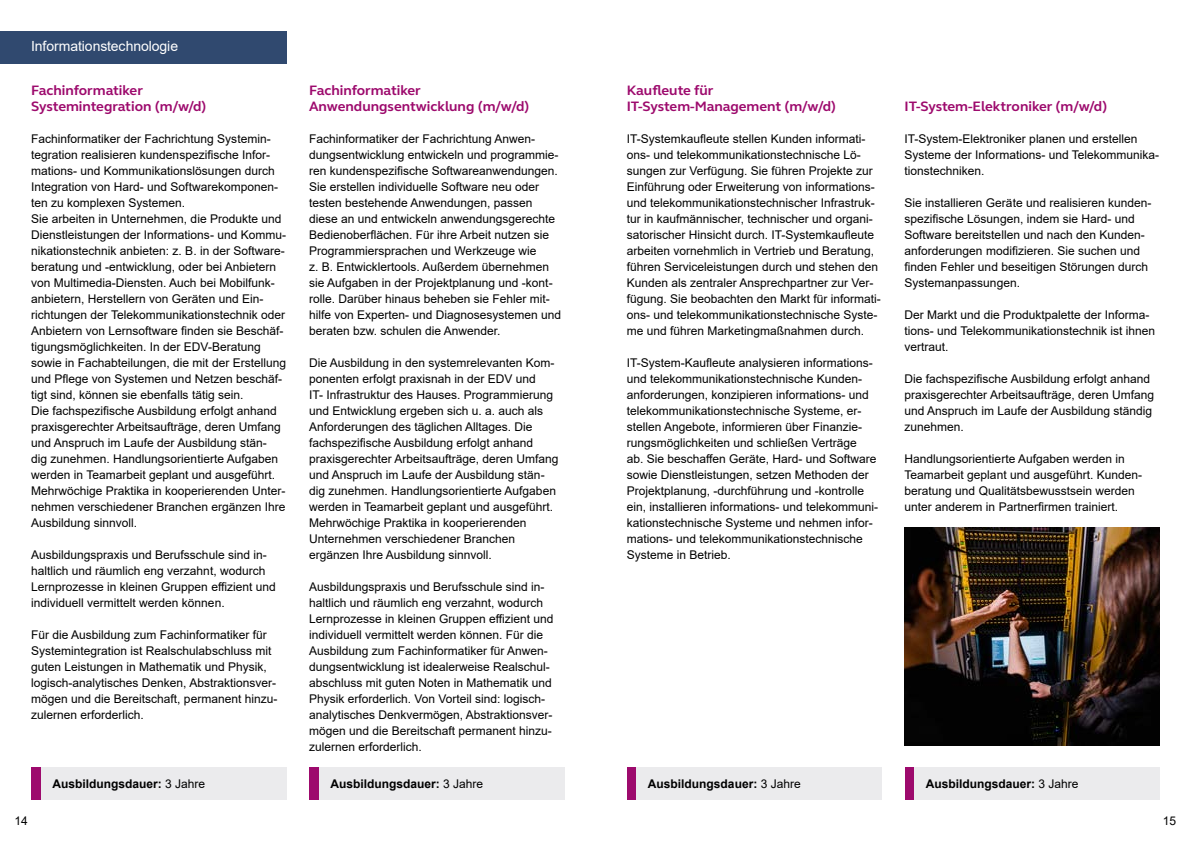
<style>
.page{position:relative;width:1191px;height:842px;background:#fff}
.page>*{position:absolute;margin:0;border:0;box-sizing:border-box;transform-origin:0 0}
.t1{font:700 14px/16px "FS Elliot";color:#9d0a6d}
.t2{font:14px "Arial";letter-spacing:-.005em;color:#fff}
.t3{font:12px/16px "Arial";color:#000}
.t4{font:700 12px "Arial";color:#000}
.s1{font-weight:400}
</style>
<div class="page">
<div style="left:0;top:31px;width:286px;height:32px;background:#30496f"></div>
<div style="left:31px;top:767px;width:10px;height:32px;background:#9d0a6d"></div>
<div style="left:41px;top:767px;width:245px;height:32px;background:#ebebed"></div>
<div style="left:309px;top:767px;width:10px;height:32px;background:#9d0a6d"></div>
<div style="left:319px;top:767px;width:245px;height:32px;background:#ebebed"></div>
<div style="left:904px;top:767px;width:10px;height:32px;background:#9d0a6d"></div>
<div style="left:914px;top:767px;width:245px;height:32px;background:#ebebed"></div>
<div style="left:626px;top:767px;width:10px;height:32px;background:#9d0a6d"></div>
<div style="left:636px;top:767px;width:246px;height:32px;background:#ebebed"></div>
<img style="left:904px;top:527px;width:255px;height:219px">
<p class="t2" style="left:31px;top:37px;width:148px">Informationstechnologie</p>
<p class="t1" style="left:31px;top:82px;width:177px">Fachinformatiker<br>Systemintegration (m/w/d)</p>
<p class="t3" style="left:31px;top:131px;width:256px">Fachinformatiker der Fachrichtung Systemin&shy;tegration realisieren kundenspezifische Infor&shy;mations- und Kommunikationslösungen durch Integration von Hard- und Softwarekomponen&shy;ten zu komplexen Systemen.<br>Sie arbeiten in Unternehmen, die Produkte und Dienstleistungen der Informations- und Kommu&shy;nikationstechnik anbieten: z. B. in der Software&shy;beratung und -entwicklung, oder bei Anbietern von Multimedia-Diensten. Auch bei Mobilfunk&shy;anbietern, Herstellern von Geräten und Ein&shy;richtungen der Telekommunikationstechnik oder Anbietern von Lernsoftware finden sie Beschäf&shy;tigungsmöglichkeiten. In der EDV-Beratung sowie in Fachabteilungen, die mit der Erstellung und Pflege von Systemen und Netzen beschäf&shy;tigt sind, können sie ebenfalls tätig sein.<br>Die fachspezifische Ausbildung erfolgt anhand praxisgerechter Arbeitsaufträge, deren Umfang und Anspruch im Laufe der Ausbildung stän-<br>dig zunehmen. Handlungsorientierte Aufgaben werden in Teamarbeit geplant und ausgeführt.<br>Mehrwöchige Praktika in kooperierenden Unter&shy;nehmen verschiedener Branchen ergänzen Ihre Ausbildung sinnvoll.</p>
<p class="t3" style="left:31px;top:547px;width:246px">Ausbildungspraxis und Berufsschule sind in&shy;haltlich und räumlich eng verzahnt, wodurch Lernprozesse in kleinen Gruppen effizient und individuell vermittelt werden können.</p>
<p class="t3" style="left:31px;top:627px;width:248px">Für die Ausbildung zum Fachinformatiker für Systemintegration ist Realschulabschluss mit guten Leistungen in Mathematik und Physik, logisch-analytisches Denken, Abstraktionsver&shy;mögen und die Bereitschaft, permanent hinzu&shy;zulernen erforderlich.</p>
<p class="t1" style="left:309px;top:82px;width:222px">Fachinformatiker<br>Anwendungsentwicklung (m/w/d)</p>
<p class="t3" style="left:309px;top:131px;width:254px">Fachinformatiker der Fachrichtung Anwen&shy;dungsentwicklung entwickeln und programmie&shy;ren kundenspezifische Softwareanwendungen.<br>Sie erstellen individuelle Software neu oder testen bestehende Anwendungen, passen diese an und entwickeln anwendungsgerechte Bedienoberflächen. Für ihre Arbeit nutzen sie Programmiersprachen und Werkzeuge wie<br>z. B. Entwicklertools. Außerdem übernehmen sie Aufgaben in der Projektplanung und -kont&shy;rolle. Darüber hinaus beheben sie Fehler mit&shy;hilfe von Experten- und Diagnosesystemen und beraten bzw. schulen die Anwender.</p>
<p class="t3" style="left:309px;top:355px;width:251px">Die Ausbildung in den systemrelevanten Kom&shy;ponenten erfolgt praxisnah in der EDV und<br>IT- Infrastruktur des Hauses. Programmierung und Entwicklung ergeben sich u. a. auch als Anforderungen des täglichen Alltages. Die fachspezifische Ausbildung erfolgt anhand praxisgerechter Arbeitsaufträge, deren Umfang und Anspruch im Laufe der Ausbildung stän&shy;dig zunehmen. Handlungsorientierte Aufgaben werden in Teamarbeit geplant und ausgeführt.<br>Mehrwöchige Praktika in kooperierenden Unternehmen verschiedener Branchen ergänzen Ihre Ausbildung sinnvoll.</p>
<p class="t3" style="left:309px;top:579px;width:246px">Ausbildungspraxis und Berufsschule sind in&shy;haltlich und räumlich eng verzahnt, wodurch Lernprozesse in kleinen Gruppen effizient und individuell vermittelt werden können. Für die Ausbildung zum Fachinformatiker für Anwen&shy;dungsentwicklung ist idealerweise Realschul&shy;abschluss mit guten Noten in Mathematik und Physik erforderlich. Von Vorteil sind: logisch&shy;analytisches Denkvermögen, Abstraktionsver&shy;mögen und die Bereitschaft permanent hinzu&shy;zulernen erforderlich.</p>
<p class="t4" style="left:52px;top:775px;width:154px">Ausbildungsdauer: <span class="s1">3 Jahre</span></p>
<p class="t4" style="left:330px;top:775px;width:154px">Ausbildungsdauer: <span class="s1">3 Jahre</span></p>
<p class="t1" style="left:626px;top:82px;width:211px">Kaufleute für<br>IT-System-Management (m/w/d)</p>
<p class="t3" style="left:626px;top:131px;width:256px">IT-Systemkaufleute stellen Kunden informati&shy;ons- und telekommunikationstechnische Lö&shy;sungen zur Verfügung. Sie führen Projekte zur Einführung oder Erweiterung von informations&shy;und telekommunikationstechnischer Infrastruk&shy;tur in kaufmännischer, technischer und organi&shy;satorischer Hinsicht durch. IT-Systemkaufleute arbeiten vornehmlich in Vertrieb und Beratung, führen Serviceleistungen durch und stehen den Kunden als zentraler Ansprechpartner zur Ver&shy;fügung. Sie beobachten den Markt für informati&shy;ons- und telekommunikationstechnische Syste&shy;me und führen Marketingmaßnahmen durch.</p>
<p class="t3" style="left:626px;top:355px;width:253px">IT-System-Kaufleute analysieren informations&shy;und telekommunikationstechnische Kunden&shy;anforderungen, konzipieren informations- und telekommunikationstechnische Systeme, er&shy;stellen Angebote, informieren über Finanzie&shy;rungsmöglichkeiten und schließen Verträge<br>ab. Sie beschaffen Geräte, Hard- und Software sowie Dienstleistungen, setzen Methoden der Projektplanung, -durchführung und -kontrolle ein, installieren informations- und telekommuni&shy;kationstechnische Systeme und nehmen infor&shy;mations- und telekommunikationstechnische Systeme in Betrieb.</p>
<p class="t1" style="left:904px;top:98px;width:204px">IT-System-Elektroniker (m/w/d)</p>
<p class="t3" style="left:904px;top:131px;width:256px">IT-System-Elektroniker planen und erstellen<br>Systeme der Informations- und Telekommunika&shy;tionstechniken.</p>
<p class="t3" style="left:904px;top:195px;width:248px">Sie installieren Geräte und realisieren kunden&shy;spezifische Lösungen, indem sie Hard- und Software bereitstellen und nach den Kunden&shy;anforderungen modifizieren. Sie suchen und finden Fehler und beseitigen Störungen durch Systemanpassungen.</p>
<p class="t3" style="left:904px;top:307px;width:252px">Der Markt und die Produktpalette der Informa&shy;tions- und Telekommunikationstechnik ist ihnen vertraut.</p>
<p class="t3" style="left:904px;top:371px;width:251px">Die fachspezifische Ausbildung erfolgt anhand praxisgerechter Arbeitsaufträge, deren Umfang und Anspruch im Laufe der Ausbildung ständig zunehmen.</p>
<p class="t3" style="left:904px;top:451px;width:238px">Handlungsorientierte Aufgaben werden in Teamarbeit geplant und ausgeführt. Kunden&shy;beratung und Qualitätsbewusstsein werden unter anderem in Partnerfirmen trainiert.</p>
<p class="t4" style="left:648px;top:775px;width:154px">Ausbildungsdauer: <span class="s1">3 Jahre</span></p>
<p class="t4" style="left:926px;top:775px;width:154px">Ausbildungsdauer: <span class="s1">3 Jahre</span></p>
<p class="t3" style="left:15px;top:813px;width:15px">14</p>
<p class="t3" style="left:1163px;top:813px;width:15px">15</p>
</div>
